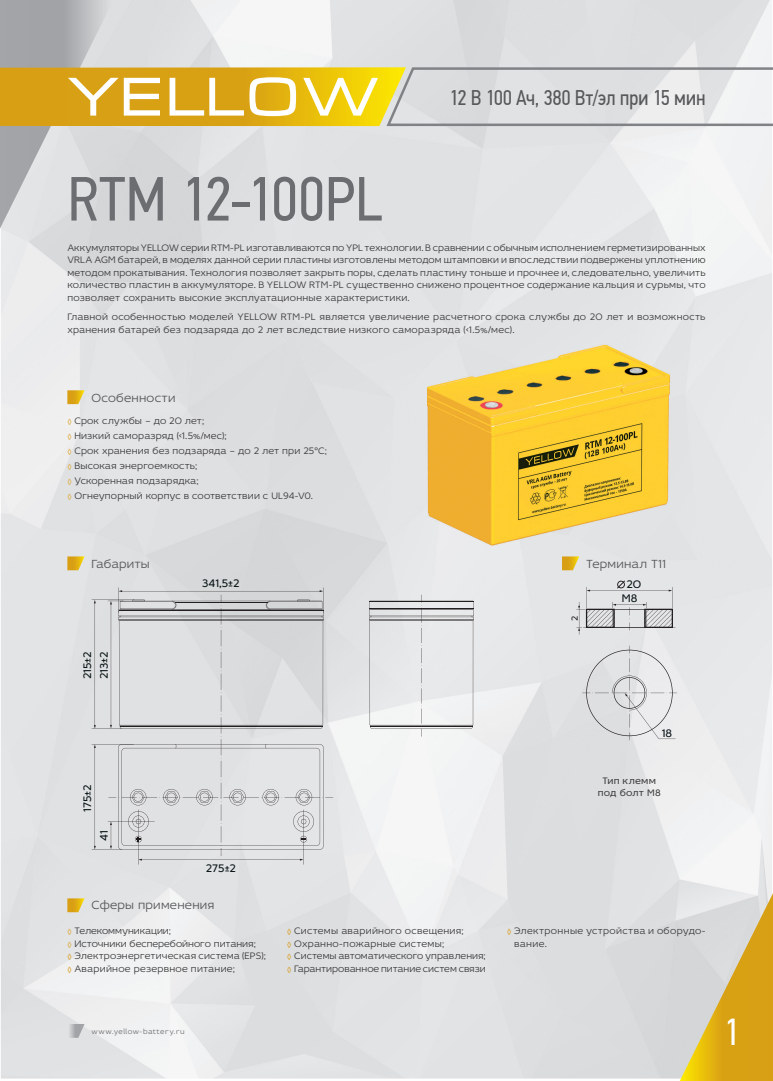
<style>
.page{position:relative;width:773px;height:1081px;background:#fff}
.page>*{position:absolute;margin:0;border:0;box-sizing:border-box;transform-origin:0 0}
.t1{font:62.5px "PF Din Text Cond Pro";letter-spacing:-.005em;color:#6c6d70}
.t2{font:37.5px "PF Din Text Cond Pro";color:#fff}
.t3{font:21.25px "PF Din Text Cond Pro";letter-spacing:-.015em;color:#57585a}
.t4{font:300 12.5px "Idealist Sans";letter-spacing:.02em;color:#57585a}
.t5{font:11.62px/16.8px "Idealist Sans";color:#0a1516}
.t6{font:300 10px/12.5px "Idealist Sans";letter-spacing:.015em;color:#3e3e3f}
.t7{font:300 10px/12.5px "Idealist Sans";letter-spacing:.035em;color:#3e3e3f}
.t8{font:10px/12.5px "Idealist Sans";letter-spacing:.025em;color:#3e3e3f;text-align:center}
.t9{font:9.38px "Idealist Sans";color:#231f20}
.t10{font:300 7.5px "Idealist Sans";letter-spacing:.065em;color:#6c6d70}
.s1{font-weight:400;font-size:7.5px;color:#deab44}
.s2{font-weight:400;font-size:7.5px;color:#daa22d}
</style>
<div class="page">
<img style="left:1px;top:228px;width:771px;height:850px">
<svg style="left:679px;top:893px;width:93px;height:188px;background:#dac079"></svg>
<svg style="left:67px;top:1024px;width:18px;height:14px"></svg>
<img style="left:427px;top:345px;width:243px;height:204px">
<svg style="left:67px;top:390px;width:18px;height:14px"></svg>
<svg style="left:67px;top:556px;width:18px;height:14px"></svg>
<svg style="left:67px;top:898px;width:18px;height:14px"></svg>
<svg style="left:562px;top:556px;width:17px;height:14px"></svg>
<svg style="left:0;top:0;width:772px;height:228px"></svg>
<svg style="left:369px;top:595px;width:104px;height:142px"></svg>
<svg style="left:92px;top:587px;width:241px;height:277px;background:#d7d8da"></svg>
<svg style="left:576px;top:580px;width:99px;height:55px;background:#d2d2d4"></svg>
<svg style="left:582px;top:645px;width:95px;height:95px;background:#dddddf"></svg>
<h3 class="t3" style="left:449px;top:85px;width:257px">12 B 100 Ач, 380 Вт/эл при 15 мин</h3>
<h1 class="t1" style="left:67px;top:162px;width:317px">RTM 12-100PL</h1>
<p class="t6" style="left:67px;top:241px;width:639px;text-align:justify">Аккумуляторы YELLOW серии RTM-PL изготавливаются по YPL технологии. В сравнении с обычным исполнением герметизированных VRLA AGM батарей, в моделях данной серии пластины изготовлены методом штамповки и впоследствии подвержены уплотнению методом прокатывания. Технология позволяет закрыть поры, сделать пластину тоньше и прочнее и, следовательно, увеличить количество пластин в аккумуляторе. В YELLOW RTM-PL существенно снижено процентное содержание кальция и сурьмы, что позволяет сохранить высокие эксплуатационные характеристики.</p>
<p class="t6" style="left:67px;top:310px;width:639px">Главной особенностью моделей YELLOW RTM-PL является увеличение расчетного срока службы до 20 лет и возможность хранения батарей без подзаряда до 2 лет вследствие низкого саморазряда (&lt;1.5%/мес).</p>
<p class="t4" style="left:92px;top:389px;width:85px">Особенности</p>
<p class="t6" style="left:67px;top:413px;width:261px;line-height:15px"><span class="s1">◊</span> Срок службы – до 20 лет;<br><span class="s1">◊</span> Низкий саморазряд (&lt;1.5%/мес);<br><span class="s1">◊</span> Срок хранения без подзаряда – до 2 лет при 25°С; <span class="s1">◊</span> Высокая энергоемкость;<br><span class="s1">◊</span> Ускоренная подзарядка;<br><span class="s1">◊</span> Огнеупорный корпус в соответствии с UL94-V0.</p>
<p class="t4" style="left:92px;top:555px;width:60px">Габариты</p>
<p class="t4" style="left:586px;top:555px;width:81px">Терминал T11</p>
<p class="t5" style="left:78px;top:679px;width:29px;rotate:-90deg">215±2<br>213±2</p>
<p class="t5" style="left:78px;top:812px;width:29px;rotate:-90deg">175±2</p>
<p class="t5" style="left:95px;top:840px;width:12px;rotate:-90deg">41</p>
<p class="t5" style="left:202px;top:575px;width:39px">341,5±2</p>
<p class="t5" style="left:206px;top:859px;width:32px">275±2</p>
<p class="t9" style="left:568px;top:621px;width:7px;rotate:-90deg">2</p>
<p class="t5" style="left:626px;top:576px;width:16px">20</p>
<p class="t5" style="left:621px;top:589px;width:17px">M8</p>
<p class="t5" style="left:661px;top:724px;width:12px">18</p>
<p class="t8" style="left:597px;top:774px;width:64px">Тип клемм под болт М8</p>
<p class="t4" style="left:92px;top:897px;width:124px">Cферы применения</p>
<p class="t6" style="left:67px;top:924px;width:200px"><span class="s1">◊</span> Телекоммуникации;<br><span class="s1">◊</span> Источники бесперебойного питания;<br><span class="s2">◊</span> Электроэнергетическая система (EPS); <span class="s2">◊</span> Аварийное резервное питание;</p>
<p class="t6" style="left:287px;top:924px;width:200px"><span class="s2">◊</span> Системы аварийного освещения;<br><span class="s2">◊</span> Охранно-пожарные системы;<br><span class="s2">◊</span> Системы автоматического управления; <span class="s2">◊</span> Гарантированное питание систем связи</p>
<p class="t7" style="left:514px;top:924px;width:193px;text-indent:-7px"><span class="s2">◊</span> Электронные устройства и оборудо&shy;вание.</p>
<p class="t10" style="left:92px;top:1026px;width:95px">www.yellow-battery.ru</p>
<h2 class="t2" style="left:723px;top:1010px;width:18px">1</h2>
</div>
